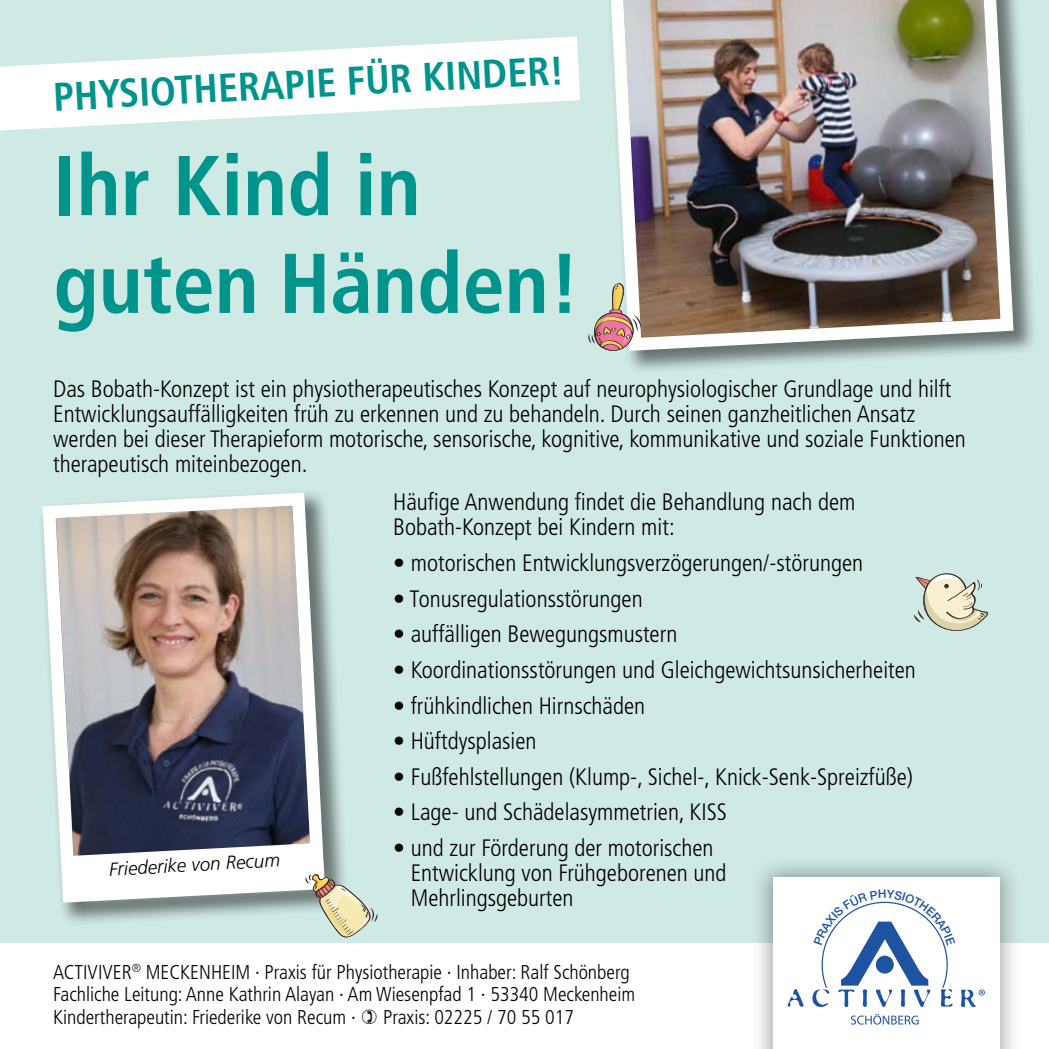
<style>
.page{position:relative;width:1049px;height:1049px;background:#fff}
.page>*{position:absolute;margin:0;border:0;box-sizing:border-box;transform-origin:0 0}
.t1{font:700 condensed 84.75px/97.8px "Frutiger LT Std";color:#00948c}
.t2{font:700 condensed 40px "Frutiger LT Std";color:#00948c}
.t3{font:300 condensed 23.75px/25px "Frutiger LT Std";color:#000}
.t4{font:300 condensed 20px/22.5px "Frutiger LT Std";color:#000}
.t5{font:italic 300 18.75px "Frutiger LT Std";color:#000}
</style>
<div class="page">
<div style="left:0;top:0;width:1049px;height:943px;background:#cfe9e5"></div>
<div style="left:600px;top:0;width:438px;height:376px;background:#000;opacity:.5"></div>
<img style="left:600px;top:0;width:420px;height:357px">
<svg style="left:914px;top:573px;width:74px;height:58px"></svg>
<svg style="left:588px;top:281px;width:53px;height:72px"></svg>
<svg style="left:0;top:36px;width:580px;height:95px;fill:#fff"></svg>
<div style="left:38px;top:488px;width:311px;height:439px;background:#000;opacity:.5"></div>
<img style="left:38px;top:488px;width:294px;height:421px">
<svg style="left:69px;top:843px;width:308px;height:95px"></svg>
<div style="left:750px;top:855px;width:273px;height:194px;background:#000;opacity:.35"></div>
<div style="left:773px;top:878px;width:226px;height:171px;background:#fff"></div>
<svg style="left:787px;top:989px;width:17px;height:18px"></svg>
<svg style="left:851px;top:1014px;width:67px;height:10px"></svg>
<svg style="left:812px;top:901px;width:173px;height:106px"></svg>
<h2 class="t2" style="left:52px;top:73px;width:513px;rotate:-3deg">PHYSIOTHERAPIE FÜR KINDER!</h2>
<h1 class="t1" style="left:53px;top:137px;width:528px">Ihr Kind in guten Händen!</h1>
<p class="t3" style="left:53px;top:377px;width:914px">Das Bobath-Konzept ist ein physiotherapeutisches Konzept auf neurophysiologischer Grundlage und hilft Entwicklungsauffälligkeiten früh zu erkennen und zu behandeln. Durch seinen ganzheitlichen Ansatz werden bei dieser Therapieform motorische, sensorische, kognitive, kommunikative und soziale Funktionen therapeutisch miteinbezogen.</p>
<p class="t5" style="left:109px;top:858px;width:172px;rotate:-3deg">Friederike von Recum</p>
<p class="t3" style="left:393px;top:490px;width:464px">Häufige Anwendung findet die Behandlung nach dem<br>Bobath-Konzept bei Kindern mit:</p>
<p class="t3" style="left:393px;top:551px;width:471px">• motorischen Entwicklungsverzögerungen/-störungen</p>
<p class="t3" style="left:393px;top:586px;width:251px">• Tonusregulationsstörungen</p>
<p class="t3" style="left:393px;top:622px;width:286px">• auffälligen Bewegungsmustern</p>
<p class="t3" style="left:393px;top:657px;width:524px">• Koordinationsstörungen und Gleichgewichtsunsicherheiten</p>
<p class="t3" style="left:393px;top:693px;width:254px">• frühkindlichen Hirnschäden</p>
<p class="t3" style="left:393px;top:729px;width:145px">• Hüftdysplasien</p>
<p class="t3" style="left:393px;top:764px;width:521px">• Fußfehlstellungen (Klump-, Sichel-, Knick-Senk-Spreizfüße)</p>
<p class="t3" style="left:393px;top:800px;width:335px">• Lage- und Schädelasymmetrien, KISS</p>
<p class="t3" style="left:411px;top:836px;width:317px;text-indent:-18px">• und zur Förderung der motorischen<br>Entwicklung von Frühgeborenen und<br>Mehrlingsgeburten</p>
<p class="t4" style="left:53px;top:961px;width:583px">ACTIVIVER<sup>®</sup> MECKENHEIM · Praxis für Physiotherapie · Inhaber: Ralf Schönberg<br>Fachliche Leitung: Anne Kathrin Alayan · Am Wiesenpfad 1 · 53340 Meckenheim<br>Kindertherapeutin: Friederike von Recum ·</p>
<p class="t4" style="left:383px;top:1006px;width:192px">Praxis: 02225 / 70 55 017</p>
</div>
